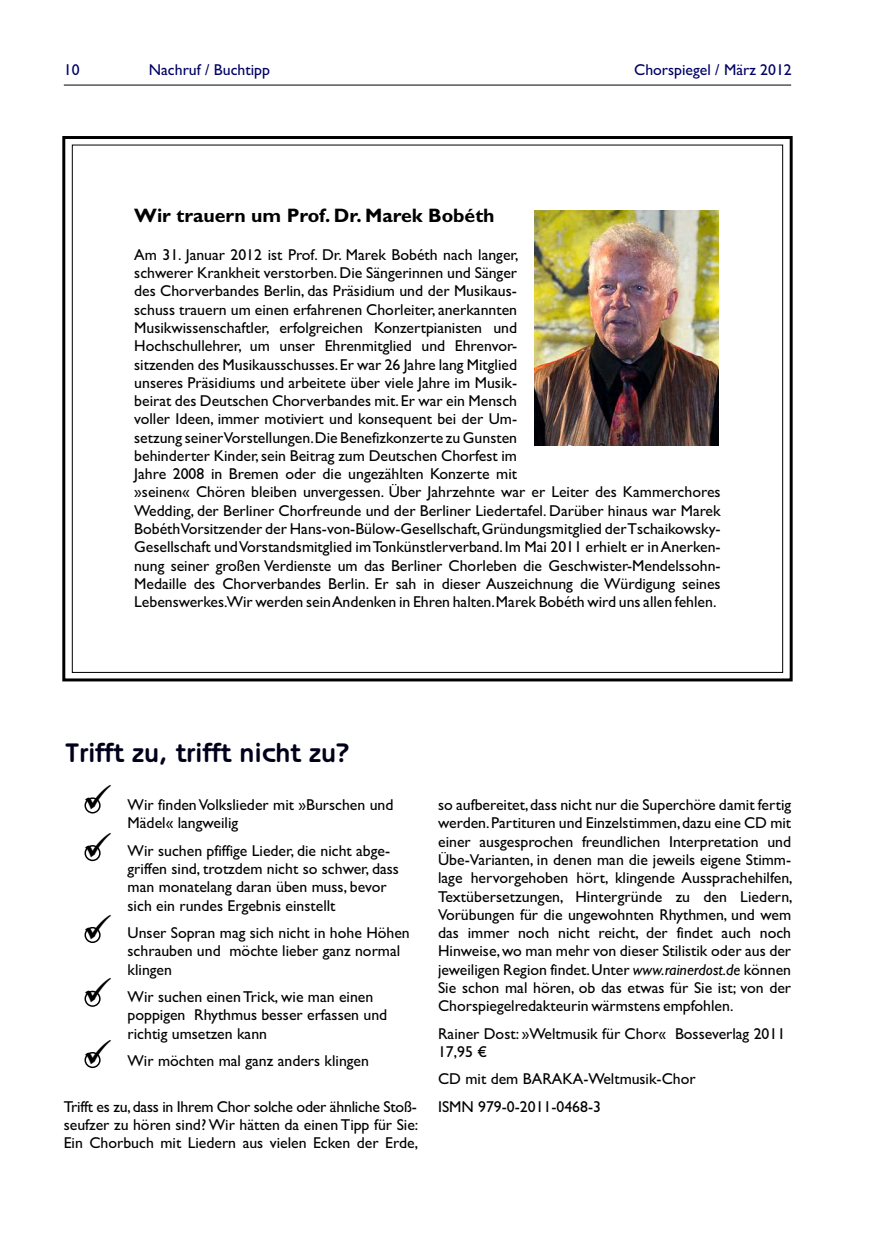
<style>
.page{position:relative;width:872px;height:1242px;background:#fff}
.page>*{position:absolute;margin:0;border:0;box-sizing:border-box;transform-origin:0 0}
.t1{font:38.1px/62.6px "Wingdings";color:#000;text-align:justify}
.t2{font:700 27px "Benguiat Gothic";color:#00001a}
.t3{font:700 19.5px "Gill Sans";color:#000}
.t4{font:15.75px/18.3px "Gill Sans";color:#000}
.t5{font:15.75px "Gill Sans";color:#006}
.s1{font-style:italic}
</style>
<div class="page">
<hr style="left:64px;top:85px;width:727px;height:1px;background:#000">
<div style="left:62px;top:136px;width:730px;height:545px;border:3px solid #000"></div>
<img style="left:534px;top:210px;width:185px;height:235px">
<div style="left:84px;top:797px;width:17px;height:16px;border:1px solid #000;border-radius:50%"></div>
<div style="left:84px;top:845px;width:17px;height:16px;border:1px solid #000;border-radius:50%"></div>
<div style="left:84px;top:927px;width:17px;height:16px;border:1px solid #000;border-radius:50%"></div>
<div style="left:84px;top:990px;width:17px;height:16px;border:1px solid #000;border-radius:50%"></div>
<div style="left:84px;top:1052px;width:17px;height:16px;border:1px solid #000;border-radius:50%"></div>
<svg style="left:85px;top:797px;width:16px;height:60px"></svg>
<p class="t5" style="left:64px;top:64px;width:17px">10</p>
<p class="t5" style="left:149px;top:64px;width:122px">Nachruf / Buchtipp</p>
<p class="t5" style="left:634px;top:64px;width:159px">Chorspiegel / März 2012</p>
<p class="t3" style="left:134px;top:209px;width:362px">Wir trauern um Prof. Dr. Marek Bobéth</p>
<p class="t4" style="left:134px;top:247px;width:588px">Am 31. Januar 2012 ist Prof. Dr. Marek Bobéth nach langer,<br>schwerer Krankheit verstorben.Die Sängerinnen und Sänger<br>des Chorverbandes Berlin, das Präsidium und der Musikaus-<br>schuss trauern um einen erfahrenen Chorleiter, anerkannten<br>Musikwissenschaftler, erfolgreichen Konzertpianisten und<br>Hochschullehrer, um unser Ehrenmitglied und Ehrenvor-<br>sitzenden des Musikausschusses.Er war 26 Jahre lang Mitglied<br>unseres Präsidiums und arbeitete über viele Jahre im Musik-<br>beirat des Deutschen Chorverbandes mit.Er war ein Mensch<br>voller Ideen, immer motiviert und konsequent bei der Um-<br>setzung seiner Vorstellungen.Die Benefizkonzerte zu Gunsten<br>behinderter Kinder,sein Beitrag zum Deutschen Chorfest im<br>Jahre 2008 in Bremen oder die ungezählten Konzerte mit<br>»seinen« Chören bleiben unvergessen. Über Jahrzehnte war er Leiter des Kammerchores Wedding, der Berliner Chorfreunde und der Berliner Liedertafel. Darüber hinaus war Marek Bobéth Vorsitzender der Hans-von-Bülow-Gesellschaft,Gründungsmitglied der Tschaikowsky-Gesellschaft und Vorstandsmitglied im Tonkünstlerverband.Im Mai 2011 erhielt er in Anerken&shy;nung seiner großen Verdienste um das Berliner Chorleben die Geschwister-Mendelssohn-Medaille des Chorverbandes Berlin. Er sah in dieser Auszeichnung die Würdigung seines Lebenswerkes.Wir werden sein Andenken in Ehren halten.Marek Bobéth wird uns allen fehlen.</p>
<h2 class="t2" style="left:65px;top:737px;width:286px">Trifft zu, trifft nicht zu?</h2>
<h1 class="t1" style="left:83px;top:901px;width:181px">✓ ✓ ✓</h1>
<p class="t4" style="left:128px;top:797px;width:267px">Wir finden Volkslieder mit »Burschen und</p>
<p class="t4" style="left:438px;top:797px;width:354px">so aufbereitet,dass nicht nur die Superchöre damit fertig</p>
<p class="t4" style="left:128px;top:815px;width:112px">Mädel« langweilig</p>
<p class="t4" style="left:438px;top:815px;width:354px">werden.Partituren und Einzelstimmen,dazu eine CD mit einer ausgesprochen freundlichen Interpretation und</p>
<p class="t4" style="left:128px;top:843px;width:264px">Wir suchen pfiffige Lieder, die nicht abge-</p>
<p class="t4" style="left:438px;top:852px;width:354px">Übe-Varianten, in denen man die jeweils eigene Stimm-</p>
<p class="t4" style="left:128px;top:861px;width:273px">griffen sind, trotzdem nicht so schwer, dass</p>
<p class="t4" style="left:438px;top:870px;width:356px">lage hervorgehoben hört, klingende Aussprachehilfen,</p>
<p class="t4" style="left:128px;top:879px;width:260px">man monatelang daran üben muss, bevor</p>
<p class="t4" style="left:438px;top:888px;width:356px">Textübersetzungen, Hintergründe zu den Liedern,</p>
<p class="t4" style="left:128px;top:898px;width:209px">sich ein rundes Ergebnis einstellt</p>
<p class="t4" style="left:438px;top:907px;width:354px">Vorübungen für die ungewohnten Rhythmen, und wem</p>
<p class="t4" style="left:128px;top:925px;width:284px">Unser Sopran mag sich nicht in hohe Höhen</p>
<p class="t4" style="left:438px;top:925px;width:354px">das immer noch nicht reicht, der findet auch noch</p>
<p class="t4" style="left:128px;top:943px;width:274px">schrauben und möchte lieber ganz normal</p>
<p class="t4" style="left:438px;top:943px;width:354px">Hinweise,wo man mehr von dieser Stilistik oder aus der</p>
<p class="t4" style="left:128px;top:961px;width:46px">klingen</p>
<p class="t4" style="left:438px;top:961px;width:354px">jeweiligen Region findet.Unter <span class="s1">www.rainerdost.de</span> können<br>Sie schon mal hören, ob das etwas für Sie ist; von der</p>
<p class="t4" style="left:128px;top:989px;width:247px">Wir suchen einen Trick, wie man einen</p>
<p class="t4" style="left:438px;top:998px;width:297px">Chorspiegelredakteurin wärmstens empfohlen.</p>
<p class="t4" style="left:128px;top:1007px;width:261px">poppigen Rhythmus besser erfassen und richtig umsetzen kann</p>
<p class="t4" style="left:438px;top:1025px;width:349px">Rainer Dost: »Weltmusik für Chor« Bosseverlag 2011<br>17,95 €</p>
<p class="t4" style="left:128px;top:1053px;width:243px">Wir möchten mal ganz anders klingen</p>
<p class="t4" style="left:438px;top:1071px;width:259px">CD mit dem BARAKA-Weltmusik-Chor</p>
<p class="t4" style="left:64px;top:1098px;width:354px">Trifft es zu,dass in Ihrem Chor solche oder ähnliche Stoß-</p>
<p class="t4" style="left:438px;top:1098px;width:164px">ISMN 979-0-2011-0468-3</p>
<p class="t4" style="left:64px;top:1117px;width:356px">seufzer zu hören sind? Wir hätten da einen Tipp für Sie:<br>Ein Chorbuch mit Liedern aus vielen Ecken der Erde,</p>
</div>
